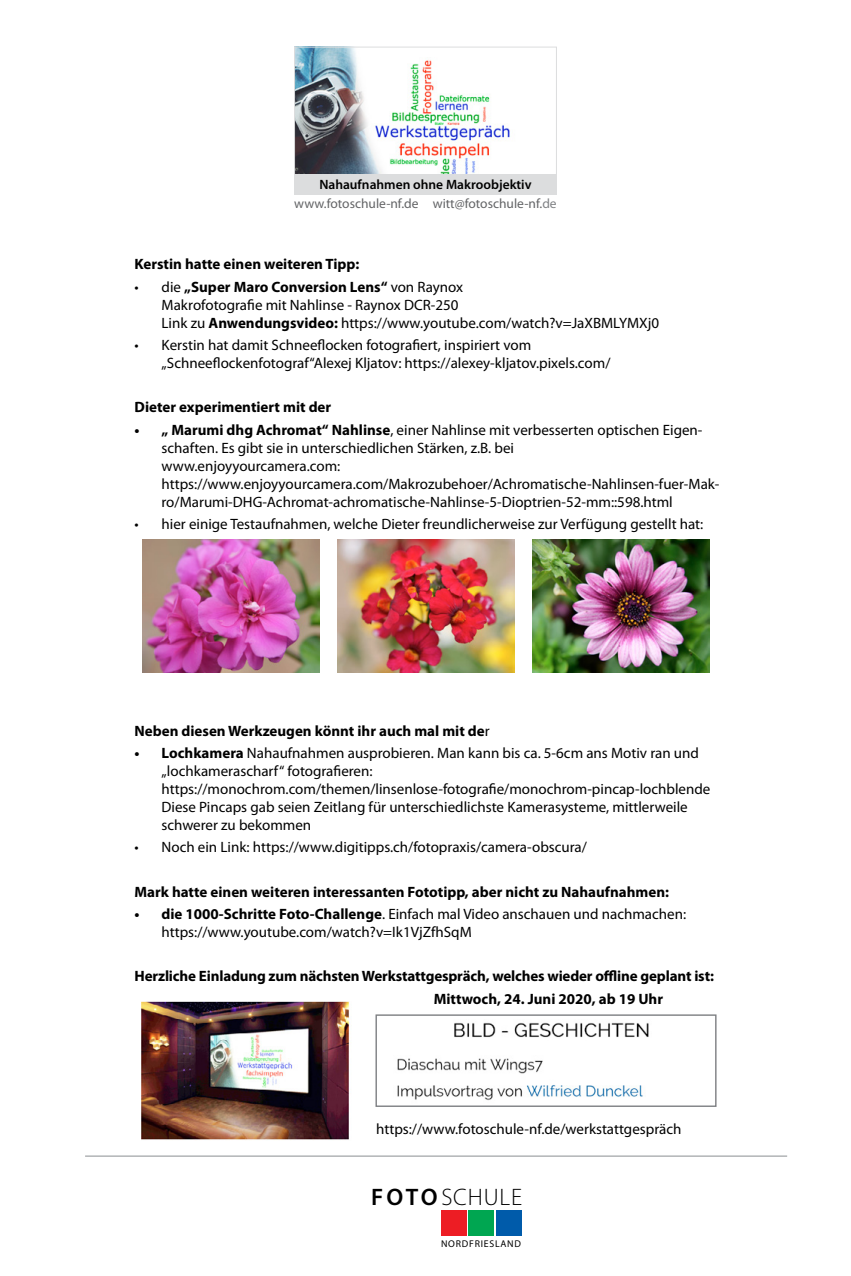
<style>
.page{position:relative;width:851px;height:1276px;background:#fff}
.page>*{position:absolute;margin:0;border:0;box-sizing:border-box;transform-origin:0 0}
.t1{font:300 23.85px "Myriad Pro";letter-spacing:.035em;color:#000}
.t2{font:15px/18px "Myriad Pro";color:#000}
.t3{font:700 15px "Myriad Pro";color:#000}
.t4{font:13.5px "Myriad Pro";color:#636466}
.t5{font:600 13.5px "Myriad Pro";color:#000}
.t6{font:9.75px "Myriad Pro";letter-spacing:.075em;color:#000}
.s1{color:#808285}
.s2{font-weight:700}
.s3{font-weight:400}
.s4{font-weight:600}
</style>
<div class="page">
<img style="left:296px;top:49px;width:214px;height:125px">
<div style="left:294px;top:47px;width:262px;height:147px;border:1px solid #dcddde"></div>
<hr style="left:85px;top:1155px;width:702px;height:2px;background:#b1b4b6">
<div style="left:441px;top:1210px;width:25px;height:25px;background:#ed1d24"></div>
<div style="left:468px;top:1210px;width:26px;height:25px;background:#00a651"></div>
<div style="left:496px;top:1210px;width:25px;height:25px;background:#005baa"></div>
<div style="left:294px;top:174px;width:262px;height:20px;background:#dcddde"></div>
<img style="left:397px;top:1022px;width:252px;height:79px">
<div style="left:375px;top:1014px;width:341px;height:93px;border:1px solid #7e8083"></div>
<img style="left:141px;top:1002px;width:208px;height:137px">
<div style="left:134px;top:999px;width:221px;height:143px;border:2px solid #fff"></div>
<img style="left:142px;top:540px;width:177px;height:132px">
<img style="left:337px;top:540px;width:177px;height:132px">
<img style="left:532px;top:540px;width:177px;height:132px">
<p class="t5" style="left:319px;top:176px;width:214px">Nahaufnahmen ohne Makroobjektiv</p>
<p class="t4" style="left:294px;top:195px;width:264px">www.fotoschule-nf.de witt@fotoschule-nf.<span class="s1">de</span></p>
<p class="t3" style="left:134px;top:255px;width:226px">Kerstin hatte einen weiteren Tipp:</p>
<p class="t2" style="left:161px;top:277px;width:499px;text-indent:-27px">• die <span class="s2">„Super Maro Conversion Lens“</span> von Raynox<br>Makrofotografie mit Nahlinse - Raynox DCR-250<br>Link zu <span class="s2">Anwendungsvideo:</span> https://www.youtube.com/watch?v=JaXBMLYMXj0</p>
<p class="t2" style="left:161px;top:336px;width:450px;text-indent:-27px">• Kerstin hat damit Schneeflocken fotografiert, inspiriert vom „Schneeflockenfotograf“Alexej Kljatov: https://alexey-kljatov.pixels.com/</p>
<p class="t3" style="left:134px;top:398px;width:198px">Dieter experimentiert mit der</p>
<p class="t2" style="left:161px;top:420px;width:559px;text-indent:-27px"><span class="s2">• „ Marumi dhg Achromat“ Nahlinse</span>, einer Nahlinse mit verbesserten optischen Eigen&shy;schaften. Es gibt sie in unterschiedlichen Stärken, z.B. bei<br>www.enjoyyourcamera.com: https://www.enjoyyourcamera.com/Makrozubehoer/Achromatische-Nahlinsen-fuer-Mak&shy;ro/Marumi-DHG-Achromat-achromatische-Nahlinse-5-Dioptrien-52-mm::598.html</p>
<p class="t2" style="left:134px;top:515px;width:570px">• hier einige Testaufnahmen, welche Dieter freundlicherweise zur Verfügung gestellt hat:</p>
<p class="t3" style="left:134px;top:721px;width:356px">Neben diesen Werkzeugen könnt ihr auch mal mit de<span class="s3">r</span></p>
<p class="t2" style="left:161px;top:743px;width:550px;text-indent:-27px"><span class="s2">• Lochkamera</span> Nahaufnahmen ausprobieren. Man kann bis ca. 5-6cm ans Motiv ran und „lochkamerascharf“ fotografieren: https://monochrom.com/themen/linsenlose-fotografie/monochrom-pincap-lochblende Diese Pincaps gab seien Zeitlang für unterschiedlichste Kamerasysteme, mittlerweile schwerer zu bekommen</p>
<p class="t2" style="left:134px;top:838px;width:454px">• Noch ein Link: https://www.digitipps.ch/fotopraxis/camera-obscura/</p>
<p class="t3" style="left:134px;top:882px;width:536px">Mark hatte einen weiteren interessanten Fototipp, aber nicht zu Nahaufnahmen:</p>
<p class="t2" style="left:161px;top:904px;width:526px;text-indent:-27px"><span class="s2">• die 1000-Schritte Foto-Challenge</span>. Einfach mal Video anschauen und nachmachen: https://www.youtube.com/watch?v=Ik1VjZfhSqM</p>
<p class="t3" style="left:134px;top:966px;width:580px">Herzliche Einladung zum nächsten Werkstattgespräch, welches wieder offline geplant ist:</p>
<p class="t3" style="left:433px;top:989px;width:231px">Mittwoch, 24. Juni 2020, ab 19 Uhr</p>
<p class="t2" style="left:376px;top:1119px;width:307px">https://www.fotoschule-nf.de/werkstattgespräch</p>
<h1 class="t1" style="left:371px;top:1182px;width:152px"><span class="s4">FOTO</span> SCHULE</h1>
<p class="t6" style="left:441px;top:1237px;width:81px">NORDFRIESLAND</p>
</div>
